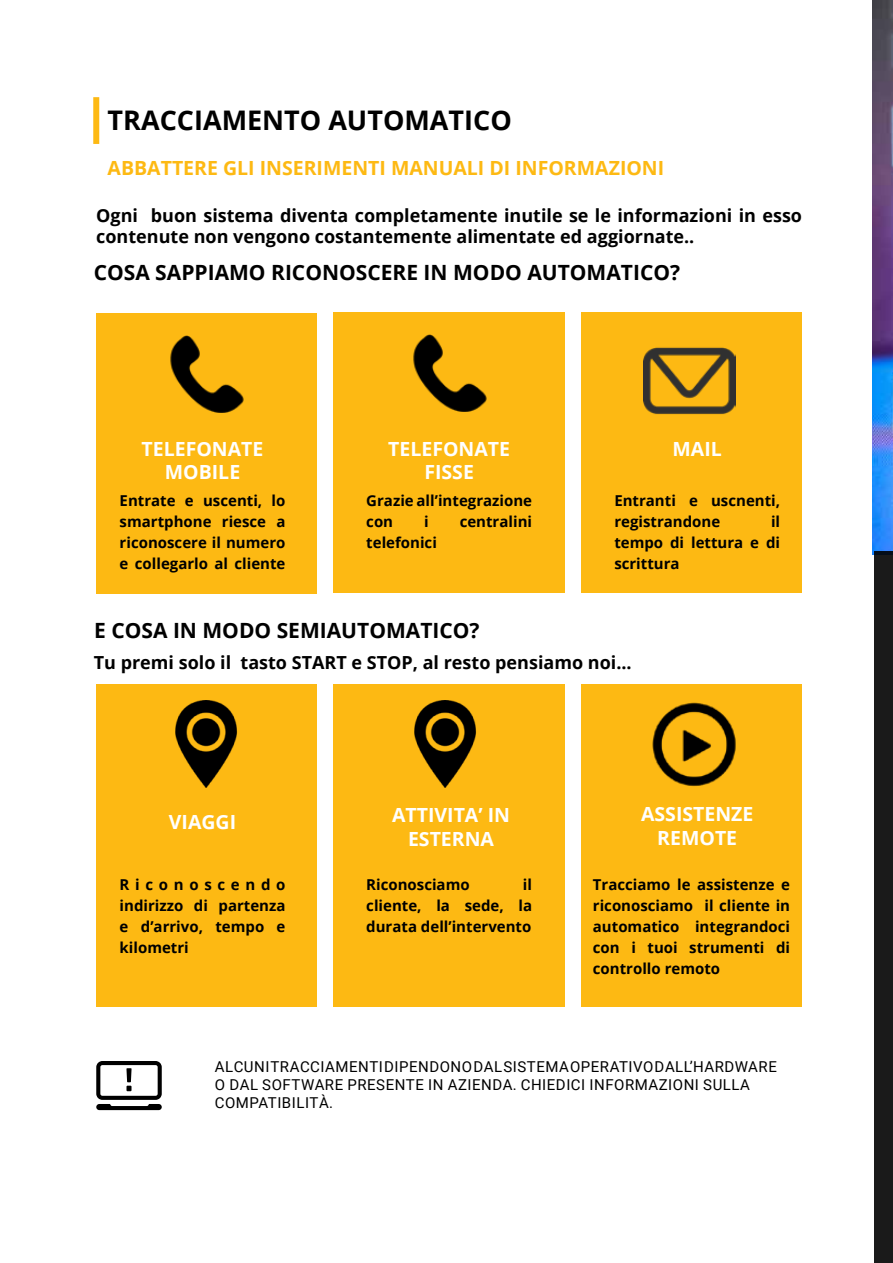
<style>
.page{position:relative;width:893px;height:1263px;background:#fff}
.page>*{position:absolute;margin:0;border:0;box-sizing:border-box;transform-origin:0 0}
.t1{font:700 27px "Open Sans";color:#000}
.t2{font:700 21px "Open Sans";color:#000}
.t3{font:700 19.5px/23.4px "Open Sans";color:#fff;text-align:center}
.t4{font:700 19.5px "Open Sans";color:#fdb913}
.t5{font:700 18px/21px "Open Sans";color:#000}
.t6{font:700 15px/21px "Open Sans";color:#000;text-align:justify}
.t7{font:15px/18px "Roboto";letter-spacing:.035em;color:#000}
</style>
<div class="page">
<img style="left:873px;top:0;width:20px;height:555px">
<div style="left:874px;top:551px;width:19px;height:712px;background:#1a1a1a"></div>
<div style="left:96px;top:313px;width:221px;height:281px;background:#fdb913"></div>
<div style="left:96px;top:684px;width:221px;height:322px;background:#fdb913"></div>
<div style="left:334px;top:312px;width:231px;height:281px;background:#fdb913"></div>
<div style="left:334px;top:684px;width:231px;height:322px;background:#fdb913"></div>
<div style="left:582px;top:312px;width:220px;height:281px;background:#fdb913"></div>
<div style="left:582px;top:684px;width:220px;height:322px;background:#fdb913"></div>
<svg style="left:96px;top:1061px;width:66px;height:49px"></svg>
<div style="left:93px;top:97px;width:6px;height:47px;background:#fdb913"></div>
<img style="left:170px;top:335px;width:74px;height:78px">
<img style="left:413px;top:334px;width:74px;height:78px">
<img style="left:175px;top:700px;width:62px;height:87px">
<img style="left:414px;top:700px;width:62px;height:87px">
<img style="left:643px;top:347px;width:92px;height:68px">
<img style="left:652px;top:702px;width:84px;height:84px">
<h1 class="t1" style="left:108px;top:101px;width:406px">TRACCIAMENTO AUTOMATICO</h1>
<h3 class="t4" style="left:108px;top:154px;width:558px">ABBATTERE GLI INSERIMENTI MANUALI DI INFORMAZIONI</h3>
<p class="t5" style="left:96px;top:204px;width:707px">Ogni buon sistema diventa completamente inutile se le informazioni in esso contenute non vengono costantemente alimentate ed aggiornate..</p>
<h2 class="t2" style="left:94px;top:258px;width:588px">COSA SAPPIAMO RICONOSCERE IN MODO AUTOMATICO?</h2>
<h3 class="t3" style="left:142px;top:436px;width:123px">TELEFONATE<br>MOBILE</h3>
<p class="t6" style="left:120px;top:490px;width:167px">Entrate e uscenti, lo smartphone riesce a riconoscere il numero e collegarlo al cliente</p>
<h3 class="t3" style="left:388px;top:436px;width:123px">TELEFONATE</h3>
<h3 class="t3" style="left:673px;top:436px;width:51px">MAIL</h3>
<h3 class="t3" style="left:424px;top:460px;width:51px">FISSE</h3>
<p class="t6" style="left:366px;top:490px;width:167px">Grazie all’integrazione con</p>
<p class="t6" style="left:424px;top:511px;width:6px">i</p>
<p class="t6" style="left:460px;top:511px;width:74px">centralini</p>
<p class="t6" style="left:366px;top:532px;width:72px">telefonici</p>
<p class="t6" style="left:614px;top:490px;width:167px">Entranti e uscnenti, registrandone</p>
<p class="t6" style="left:614px;top:511px;width:167px;text-indent:157px">il tempo di lettura e di scrittura</p>
<h2 class="t2" style="left:94px;top:616px;width:387px">E COSA IN MODO SEMIAUTOMATICO?</h2>
<p class="t5" style="left:94px;top:652px;width:539px">Tu premi solo il tasto START e STOP, al resto pensiamo noi...</p>
<h3 class="t3" style="left:169px;top:809px;width:69px">VIAGGI</h3>
<h3 class="t3" style="left:392px;top:803px;width:119px">ATTIVITA’ IN<br>ESTERNA</h3>
<h3 class="t3" style="left:641px;top:802px;width:114px">ASSISTENZE<br>REMOTE</h3>
<p class="t6" style="left:120px;top:873px;width:167px">Riconoscendo indirizzo di partenza e d’arrivo, tempo e kilometri</p>
<p class="t6" style="left:366px;top:873px;width:167px;text-indent:157px">il cliente, la sede, la durata dell’intervento</p>
<p class="t6" style="left:366px;top:873px;width:105px">Riconosciamo</p>
<p class="t6" style="left:593px;top:873px;width:199px">Tracciamo le assistenze e riconosciamo il cliente in automatico integrandoci con i tuoi strumenti di controllo remoto</p>
<p class="t7" style="left:215px;top:1057px;width:564px">ALCUNI TRACCIAMENTI DIPENDONO DAL SISTEMA OPERATIVO DALL’HARDWARE<br>O DAL SOFTWARE PRESENTE IN AZIENDA. CHIEDICI INFORMAZIONI SULLA<br>COMPATIBILITÀ.</p>
</div>
